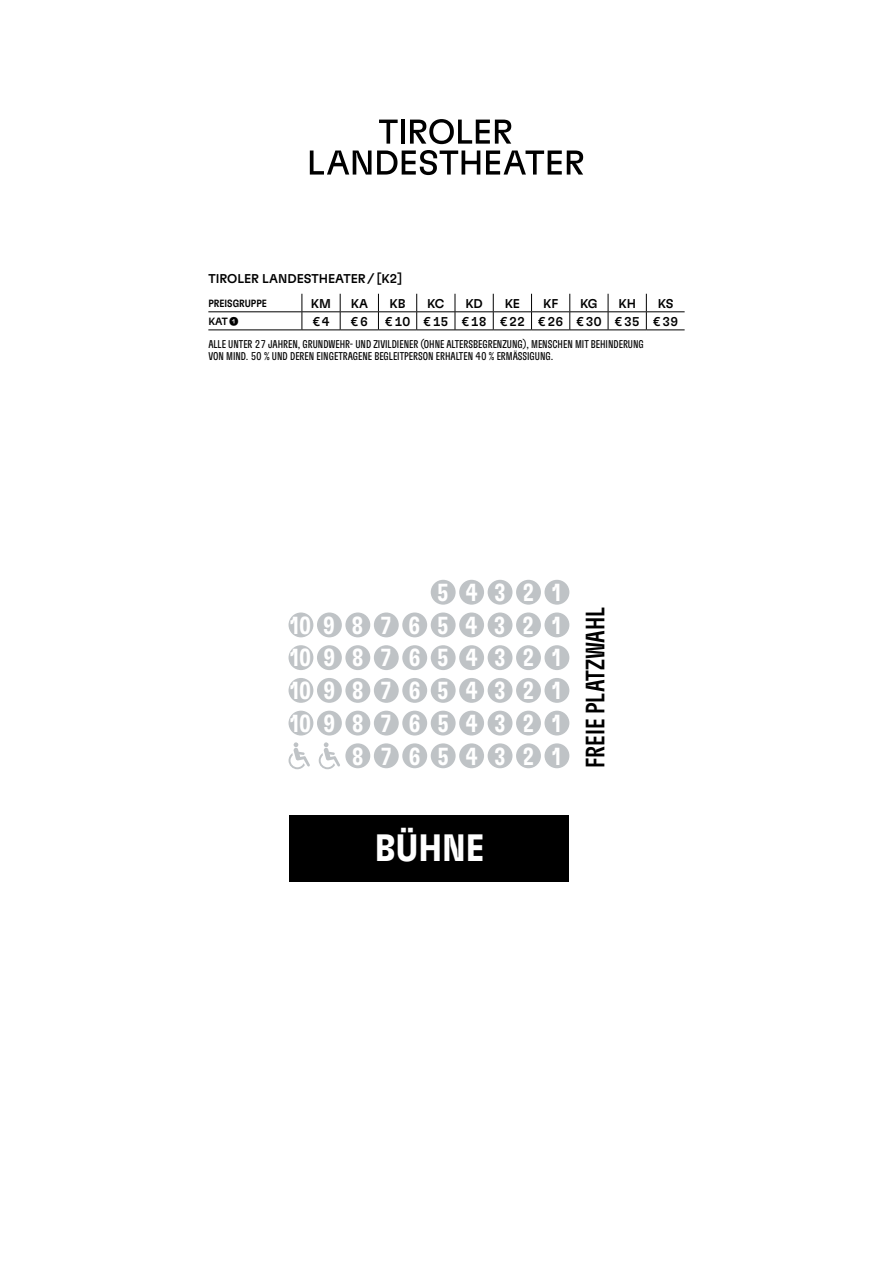
<style>
.page{position:relative;width:893px;height:1263px;background:#fff}
.page>*{position:absolute;margin:0;border:0;box-sizing:border-box;transform-origin:0 0}
.t1{font:700 condensed 38.1px "GT Flexa";color:#fff}
.t2{font:26.55px "GT Flexa Cm Md";color:#000}
.t3{font:24.6px "GT Flexa Cm Bd";letter-spacing:.695em;color:#fff}
.t4{font:500 12.75px "GT Flexa";color:#000}
.t5{font:11.25px/12px "GT Flexa Cm Rg";color:#000}
.t6{font:500 condensed 10.5px "GT Flexa";color:#000}
.t7{font:500 10.5px "GT Flexa";color:#000}
</style>
<div class="page">
<hr style="left:208px;top:311px;width:94px;height:1px;background:#000">
<hr style="left:302px;top:311px;width:38px;height:1px;background:#000">
<svg style="left:302px;top:294px;width:1px;height:36px"></svg>
<hr style="left:340px;top:311px;width:38px;height:1px;background:#000">
<svg style="left:340px;top:294px;width:1px;height:36px"></svg>
<hr style="left:378px;top:311px;width:39px;height:1px;background:#000">
<svg style="left:378px;top:294px;width:1px;height:36px"></svg>
<hr style="left:417px;top:311px;width:38px;height:1px;background:#000">
<svg style="left:416px;top:294px;width:1px;height:36px"></svg>
<hr style="left:455px;top:311px;width:38px;height:1px;background:#000">
<svg style="left:455px;top:294px;width:1px;height:36px"></svg>
<hr style="left:493px;top:311px;width:38px;height:1px;background:#000">
<svg style="left:493px;top:294px;width:1px;height:36px"></svg>
<hr style="left:531px;top:311px;width:39px;height:1px;background:#000">
<svg style="left:531px;top:294px;width:1px;height:36px"></svg>
<hr style="left:570px;top:311px;width:38px;height:1px;background:#000">
<svg style="left:569px;top:294px;width:1px;height:36px"></svg>
<hr style="left:608px;top:311px;width:38px;height:1px;background:#000">
<svg style="left:608px;top:294px;width:1px;height:36px"></svg>
<hr style="left:646px;top:311px;width:39px;height:1px;background:#000">
<svg style="left:646px;top:294px;width:1px;height:36px"></svg>
<hr style="left:208px;top:330px;width:94px;height:1px;background:#000">
<hr style="left:302px;top:330px;width:38px;height:1px;background:#000">
<hr style="left:340px;top:330px;width:38px;height:1px;background:#000">
<hr style="left:378px;top:330px;width:39px;height:1px;background:#000">
<hr style="left:417px;top:330px;width:38px;height:1px;background:#000">
<hr style="left:455px;top:330px;width:38px;height:1px;background:#000">
<hr style="left:493px;top:330px;width:38px;height:1px;background:#000">
<hr style="left:531px;top:330px;width:39px;height:1px;background:#000">
<hr style="left:570px;top:330px;width:38px;height:1px;background:#000">
<hr style="left:608px;top:330px;width:38px;height:1px;background:#000">
<hr style="left:646px;top:330px;width:39px;height:1px;background:#000">
<div style="left:345px;top:743px;width:25px;height:25px;background:#bfc3c6;border-radius:50%"></div>
<div style="left:374px;top:743px;width:25px;height:25px;background:#bfc3c6;border-radius:50%"></div>
<div style="left:402px;top:743px;width:25px;height:25px;background:#bfc3c6;border-radius:50%"></div>
<div style="left:431px;top:743px;width:25px;height:25px;background:#bfc3c6;border-radius:50%"></div>
<div style="left:459px;top:743px;width:25px;height:25px;background:#bfc3c6;border-radius:50%"></div>
<div style="left:488px;top:743px;width:24px;height:25px;background:#bfc3c6;border-radius:50%"></div>
<div style="left:516px;top:743px;width:25px;height:25px;background:#bfc3c6;border-radius:50%"></div>
<div style="left:544px;top:743px;width:25px;height:25px;background:#bfc3c6;border-radius:50%"></div>
<div style="left:289px;top:711px;width:24px;height:24px;background:#bfc3c6;border-radius:50%"></div>
<div style="left:317px;top:711px;width:25px;height:24px;background:#bfc3c6;border-radius:50%"></div>
<div style="left:345px;top:711px;width:25px;height:24px;background:#bfc3c6;border-radius:50%"></div>
<div style="left:374px;top:711px;width:25px;height:24px;background:#bfc3c6;border-radius:50%"></div>
<div style="left:402px;top:711px;width:25px;height:24px;background:#bfc3c6;border-radius:50%"></div>
<div style="left:431px;top:711px;width:25px;height:24px;background:#bfc3c6;border-radius:50%"></div>
<div style="left:459px;top:711px;width:25px;height:24px;background:#bfc3c6;border-radius:50%"></div>
<div style="left:488px;top:711px;width:24px;height:24px;background:#bfc3c6;border-radius:50%"></div>
<div style="left:516px;top:711px;width:25px;height:24px;background:#bfc3c6;border-radius:50%"></div>
<div style="left:544px;top:711px;width:25px;height:24px;background:#bfc3c6;border-radius:50%"></div>
<div style="left:289px;top:645px;width:24px;height:25px;background:#bfc3c6;border-radius:50%"></div>
<div style="left:317px;top:645px;width:25px;height:25px;background:#bfc3c6;border-radius:50%"></div>
<div style="left:345px;top:645px;width:25px;height:25px;background:#bfc3c6;border-radius:50%"></div>
<div style="left:374px;top:645px;width:25px;height:25px;background:#bfc3c6;border-radius:50%"></div>
<div style="left:402px;top:645px;width:25px;height:25px;background:#bfc3c6;border-radius:50%"></div>
<div style="left:431px;top:645px;width:25px;height:25px;background:#bfc3c6;border-radius:50%"></div>
<div style="left:459px;top:645px;width:25px;height:25px;background:#bfc3c6;border-radius:50%"></div>
<div style="left:488px;top:645px;width:24px;height:25px;background:#bfc3c6;border-radius:50%"></div>
<div style="left:516px;top:645px;width:25px;height:25px;background:#bfc3c6;border-radius:50%"></div>
<div style="left:544px;top:645px;width:25px;height:25px;background:#bfc3c6;border-radius:50%"></div>
<div style="left:431px;top:580px;width:25px;height:25px;background:#bfc3c6;border-radius:50%"></div>
<div style="left:459px;top:580px;width:25px;height:25px;background:#bfc3c6;border-radius:50%"></div>
<div style="left:488px;top:580px;width:24px;height:25px;background:#bfc3c6;border-radius:50%"></div>
<div style="left:516px;top:580px;width:25px;height:25px;background:#bfc3c6;border-radius:50%"></div>
<div style="left:544px;top:580px;width:25px;height:25px;background:#bfc3c6;border-radius:50%"></div>
<div style="left:289px;top:678px;width:24px;height:25px;background:#bfc3c6;border-radius:50%"></div>
<div style="left:317px;top:678px;width:25px;height:25px;background:#bfc3c6;border-radius:50%"></div>
<div style="left:345px;top:678px;width:25px;height:25px;background:#bfc3c6;border-radius:50%"></div>
<div style="left:374px;top:678px;width:25px;height:25px;background:#bfc3c6;border-radius:50%"></div>
<div style="left:402px;top:678px;width:25px;height:25px;background:#bfc3c6;border-radius:50%"></div>
<div style="left:431px;top:678px;width:25px;height:25px;background:#bfc3c6;border-radius:50%"></div>
<div style="left:459px;top:678px;width:25px;height:25px;background:#bfc3c6;border-radius:50%"></div>
<div style="left:488px;top:678px;width:24px;height:25px;background:#bfc3c6;border-radius:50%"></div>
<div style="left:516px;top:678px;width:25px;height:25px;background:#bfc3c6;border-radius:50%"></div>
<div style="left:544px;top:678px;width:25px;height:25px;background:#bfc3c6;border-radius:50%"></div>
<div style="left:289px;top:612px;width:24px;height:25px;background:#bfc3c6;border-radius:50%"></div>
<div style="left:317px;top:612px;width:25px;height:25px;background:#bfc3c6;border-radius:50%"></div>
<div style="left:345px;top:612px;width:25px;height:25px;background:#bfc3c6;border-radius:50%"></div>
<div style="left:374px;top:612px;width:25px;height:25px;background:#bfc3c6;border-radius:50%"></div>
<div style="left:402px;top:612px;width:25px;height:25px;background:#bfc3c6;border-radius:50%"></div>
<div style="left:431px;top:612px;width:25px;height:25px;background:#bfc3c6;border-radius:50%"></div>
<div style="left:459px;top:612px;width:25px;height:25px;background:#bfc3c6;border-radius:50%"></div>
<div style="left:488px;top:612px;width:24px;height:25px;background:#bfc3c6;border-radius:50%"></div>
<div style="left:516px;top:612px;width:25px;height:25px;background:#bfc3c6;border-radius:50%"></div>
<div style="left:544px;top:612px;width:25px;height:25px;background:#bfc3c6;border-radius:50%"></div>
<svg style="left:289px;top:742px;width:21px;height:27px"></svg>
<svg style="left:319px;top:742px;width:21px;height:27px"></svg>
<div style="left:290px;top:815px;width:279px;height:66px;background:#000"></div>
<svg style="left:379px;top:120px;width:19px;height:24px"></svg>
<hr style="left:401px;top:120px;width:4px;height:24px;background:#000">
<svg style="left:410px;top:119px;width:101px;height:25px"></svg>
<svg style="left:310px;top:150px;width:61px;height:25px"></svg>
<svg style="left:377px;top:150px;width:103px;height:25px"></svg>
<svg style="left:486px;top:150px;width:97px;height:25px"></svg>
<p class="t4" style="left:208px;top:271px;width:196px">TIROLER LANDESTHEATER / [K2]</p>
<p class="t6" style="left:208px;top:297px;width:60px">PREISGRUPPE</p>
<p class="t4" style="left:311px;top:295px;width:22px">KM</p>
<p class="t4" style="left:351px;top:295px;width:19px">KA</p>
<p class="t4" style="left:389px;top:295px;width:18px">KB</p>
<p class="t4" style="left:427px;top:295px;width:19px">KC</p>
<p class="t4" style="left:465px;top:295px;width:19px">KD</p>
<p class="t4" style="left:505px;top:295px;width:17px">KE</p>
<p class="t4" style="left:543px;top:295px;width:17px">KF</p>
<p class="t4" style="left:580px;top:295px;width:19px">KG</p>
<p class="t4" style="left:618px;top:295px;width:19px">KH</p>
<p class="t4" style="left:658px;top:295px;width:17px">KS</p>
<p class="t7" style="left:208px;top:315px;width:32px">KAT ❶</p>
<p class="t4" style="left:312px;top:314px;width:19px">€ 4</p>
<p class="t4" style="left:351px;top:314px;width:19px">€ 6</p>
<p class="t4" style="left:385px;top:314px;width:295px">€ 10 € 15 € 18 € 22 € 26 € 30 € 35 € 39</p>
<p class="t5" style="left:208px;top:338px;width:437px">ALLE UNTER 27 JAHREN, GRUNDWEHR- UND ZIVILDIENER (OHNE ALTERSBEGRENZUNG), MENSCHEN MIT BEHINDERUNG<br>VON MIND. 50 % UND DEREN EINGETRAGENE BEGLEITPERSON ERHALTEN 40 % ERMÄSSIGUNG.</p>
<h3 class="t3" style="left:438px;top:578px;width:125px">54321</h3>
<h3 class="t3" style="left:290px;top:610px;width:272px">10987654321</h3>
<h3 class="t3" style="left:291px;top:643px;width:272px">10987654321</h3>
<h3 class="t3" style="left:291px;top:676px;width:272px">10987654321</h3>
<h3 class="t3" style="left:291px;top:709px;width:272px">10987654321</h3>
<h3 class="t3" style="left:352px;top:741px;width:211px">87654321</h3>
<h1 class="t1" style="left:375px;top:825px;width:111px">BÜHNE</h1>
<h2 class="t2" style="left:580px;top:768px;width:162px;rotate:-90deg">FREIE PLATZWAHL</h2>
</div>
